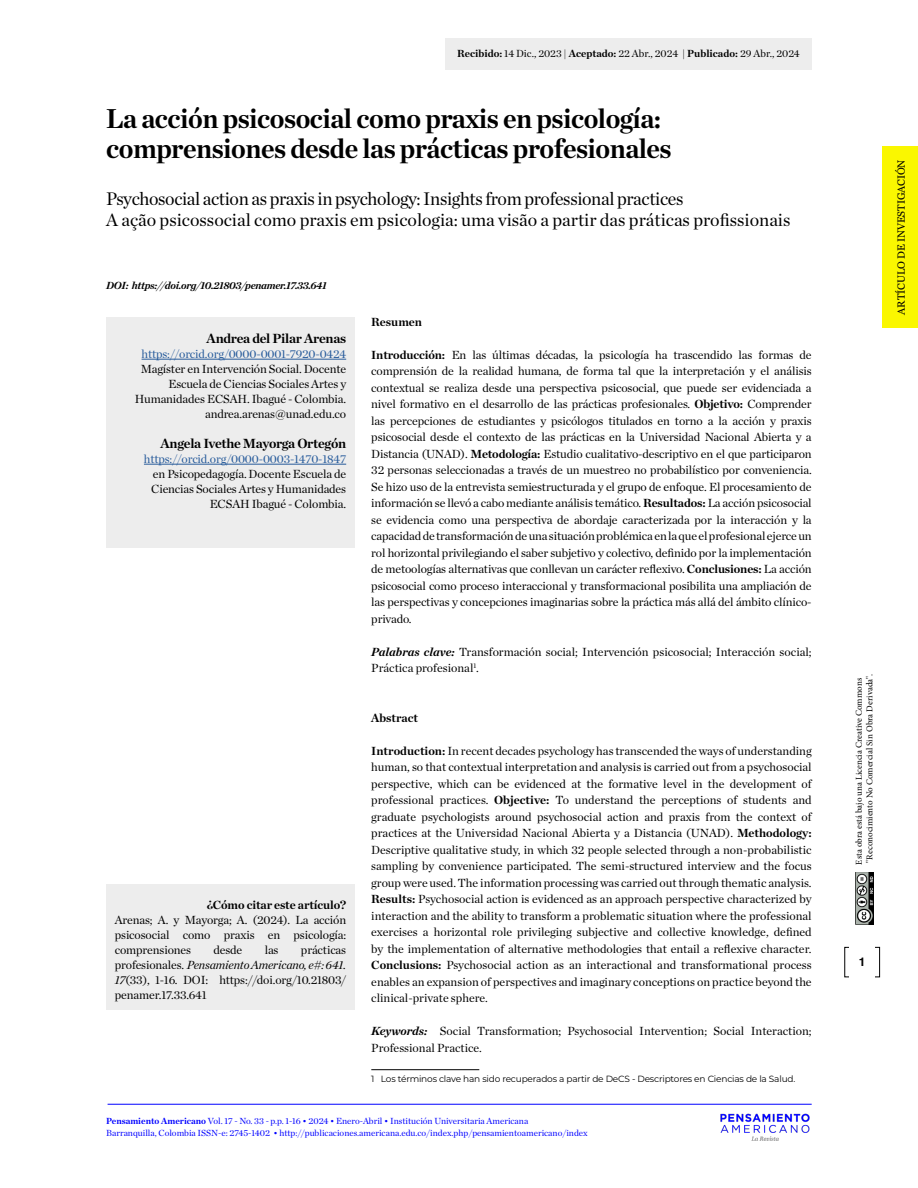
<style>
.page{position:relative;width:918px;height:1188px;background:#fff}
.page>*{position:absolute;margin:0;border:0;box-sizing:border-box;transform-origin:0 0}
.t1{font:700 27.75px/30px "Chronicle Deck";letter-spacing:-.02em;color:#000}
.t2{font:18.6px "Chronicle Deck";letter-spacing:-.02em;color:#000}
.t3{font:18px "Chronicle Deck";color:#000}
.t4{font:700 13.5px "Chronicle Deck";letter-spacing:-.02em;color:#000}
.t5{font:12px/16.5px "Chronicle Deck";letter-spacing:-.01em;color:#000;text-align:justify}
.t6{font:12px "Chronicle Deck";letter-spacing:-.01em;color:#275b9b}
.t7{font:700 12px "Chronicle Deck";letter-spacing:-.01em;color:#000}
.t8{font:700 12px "Helvetica";color:#000}
.t9{font:10.5px "Chronicle Deck";color:#000}
.t10{font:italic 700 10.5px "Chronicle Deck";letter-spacing:-.025em;color:#000}
.t11{font:10.5px "Georgia";letter-spacing:-.01em;color:#000}
.t12{font:9px/12px "Chronicle Deck";color:#00f}
.t13{font:9px/10.8px "Minion Pro";color:#000}
.t14{font:9px "Montserrat";letter-spacing:-.02em;color:#000}
.s1{font-weight:700}
.s2{font-style:italic}
.s3{font-weight:700;font-style:italic}
</style>
<div class="page">
<div style="left:845px;top:947px;width:35px;height:30px;border:1px solid #000"></div>
<div style="left:849px;top:946px;width:26px;height:32px;background:#fff"></div>
<img style="left:855px;top:873px;width:18px;height:52px">
<div style="left:445px;top:38px;width:367px;height:32px;background:#ededed"></div>
<div style="left:106px;top:317px;width:249px;height:230px;background:#ededed"></div>
<div style="left:106px;top:884px;width:249px;height:125px;background:#ededed"></div>
<hr style="left:142px;top:359px;width:204px;height:1px;background:#275b9b">
<hr style="left:144px;top:464px;width:202px;height:1px;background:#275b9b">
<hr style="left:371px;top:1069px;width:108px;height:1px;background:#000">
<hr style="left:108px;top:1104px;width:704px;height:1px;background:#00f">
<img style="left:720px;top:1113px;width:90px;height:28px">
<div style="left:883px;top:146px;width:35px;height:182px;background:#faf700"></div>
<p class="t9" style="left:457px;top:45px;width:344px"><span class="s1">Recibido:</span> 14 Dic., 2023 | <span class="s1">Aceptado:</span> 22 Abr., 2024 | <span class="s1">Publicado:</span> 29 Abr., 2024</p>
<h1 class="t1" style="left:106px;top:102px;width:567px">La acción psicosocial como praxis en psicología: comprensiones desde las prácticas profesionales</h1>
<h2 class="t2" style="left:106px;top:184px;width:579px">Psychosocial action as praxis in psychology: Insights from professional practices</h2>
<h3 class="t3" style="left:106px;top:206px;width:686px">A ação psicossocial como praxis em psicologia: uma visão a partir das práticas profissionais</h3>
<p class="t10" style="left:106px;top:277px;width:222px">DOI: https://doi.org/10.21803/penamer.17.33.641</p>
<p class="t4" style="left:207px;top:328px;width:141px">Andrea del Pilar Arenas</p>
<p class="t6" style="left:142px;top:345px;width:206px">https://orcid.org/0000-0001-7920-0424</p>
<p class="t5" style="left:135px;top:361px;width:213px;line-height:15px;text-align:right">Magíster en Intervención Social. Docente Escuela de Ciencias Sociales Artes y Humanidades ECSAH. Ibagué - Colombia. andrea.arenas@unad.edu.co</p>
<p class="t4" style="left:160px;top:433px;width:187px">Angela Ivethe Mayorga Ortegón</p>
<p class="t6" style="left:144px;top:450px;width:204px">https://orcid.org/0000-0003-1470-1847</p>
<p class="t5" style="left:151px;top:466px;width:196px;line-height:15px;text-align:right">en Psicopedagogía. Docente Escuela de<br>Ciencias Sociales Artes y Humanidades<br>ECSAH Ibagué - Colombia.</p>
<p class="t7" style="left:207px;top:895px;width:141px">¿Cómo citar este artículo?</p>
<p class="t5" style="left:115px;top:912px;width:233px;line-height:15px">Arenas; A. y Mayorga; A. (2024). La acción psicosocial como praxis en psicología: comprensiones</p>
<p class="t5" style="left:115px;top:942px;width:233px;line-height:15px;text-indent:186px">prácticas profesionales. <span class="s2">Pensamiento Americano, e#: 641.<br>17</span>(33), 1-16. DOI: https://doi.org/10.21803/ penamer.17.33.641</p>
<p class="t5" style="left:213px;top:941px;width:30px">desde</p>
<p class="t5" style="left:265px;top:941px;width:15px">las</p>
<p class="t7" style="left:371px;top:312px;width:52px">Resumen</p>
<p class="t5" style="left:371px;top:346px;width:442px"><span class="s1">Introducción:</span> En las últimas décadas, la psicología ha trascendido las formas de comprensión de la realidad humana, de forma tal que la interpretación y el análisis contextual se realiza desde una perspectiva psicosocial, que puede ser evidenciada a nivel formativo en el desarrollo de las prácticas profesionales. <span class="s1">Objetivo:</span> Comprender las percepciones de estudiantes y psicólogos titulados en torno a la acción y praxis psicosocial desde el contexto de las prácticas en la Universidad Nacional Abierta y a Distancia (UNAD). <span class="s1">Metodología:</span> Estudio cualitativo-descriptivo en el que participaron 32 personas seleccionadas a través de un muestreo no probabilístico por conveniencia.<br>Se hizo uso de la entrevista semiestructurada y el grupo de enfoque. El procesamiento de información se llevó a cabo mediante análisis temático. <span class="s1">Resultados:</span> La acción psicosocial se evidencia como una perspectiva de abordaje caracterizada por la interacción y la capacidad de transformación de una situación problémica en la que el profesional ejerce un rol horizontal privilegiando el saber subjetivo y colectivo, definido por la implementación de metoologías alternativas que conllevan un carácter reflexivo. <span class="s1">Conclusiones:</span> La acción psicosocial como proceso interaccional y transformacional posibilita una ampliación de las perspectivas y concepciones imaginarias sobre la práctica más allá del ámbito clínico&shy;privado.</p>
<p class="t5" style="left:371px;top:643px;width:442px"><span class="s3">Palabras clave:</span> Transformación social; Intervención psicosocial; Interacción social;<br>Práctica profesional<sup>1</sup>.</p>
<p class="t7" style="left:371px;top:708px;width:48px">Abstract</p>
<p class="t5" style="left:371px;top:742px;width:442px"><span class="s1">Introduction:</span> In recent decades psychology has transcended the ways of understanding human, so that contextual interpretation and analysis is carried out from a psychosocial perspective, which can be evidenced at the formative level in the development of professional practices. <span class="s1">Objective:</span> To understand the perceptions of students and graduate psychologists around psychosocial action and praxis from the context of practices at the Universidad Nacional Abierta y a Distancia (UNAD). <span class="s1">Methodology:<br></span>Descriptive qualitative study, in which 32 people selected through a non-probabilistic sampling by convenience participated. The semi-structured interview and the focus group were used. The information processing was carried out through thematic analysis.<br><span class="s1">Results:</span> Psychosocial action is evidenced as an approach perspective characterized by interaction and the ability to transform a problematic situation where the professional exercises a horizontal role privileging subjective and collective knowledge, defined by the implementation of alternative methodologies that entail a reflexive character.<br><span class="s1">Conclusions:</span> Psychosocial action as an interactional and transformational process enables an expansion of perspectives and imaginary conceptions on practice beyond the clinical-private sphere.</p>
<p class="t5" style="left:371px;top:1022px;width:442px"><span class="s3">Keywords:</span> Social Transformation; Psychosocial Intervention; Social Interaction;<br>Professional Practice.</p>
<p class="t14" style="left:371px;top:1072px;width:426px">1 Los términos clave han sido recuperados a partir de DeCS - Descriptores en Ciencias de la Salud.</p>
<p class="t12" style="left:106px;top:1115px;width:483px"><span class="s1">Pensamiento Americano</span> Vol. 17 - No. 33 - p.p. 1-16 • 2024 • Enero-Abril • Institución Universitaria Americana<br>Barranquilla, Colombia ISSN-e: 2745-1402 • http://publicaciones.americana.edu.co/index.php/pensamientoamericano/index</p>
<p class="t11" style="left:893px;top:315px;width:156px;rotate:-90deg">ARTÍCULO DE INVESTIGACIÓN</p>
<p class="t13" style="left:853px;top:865px;width:192px;rotate:-90deg">Esta obra está bajo una Licencia Creative Commons "Reconocimiento No Comercial Sin Obra Derivada".</p>
<p class="t8" style="left:859px;top:954px;width:8px">1</p>
</div>
